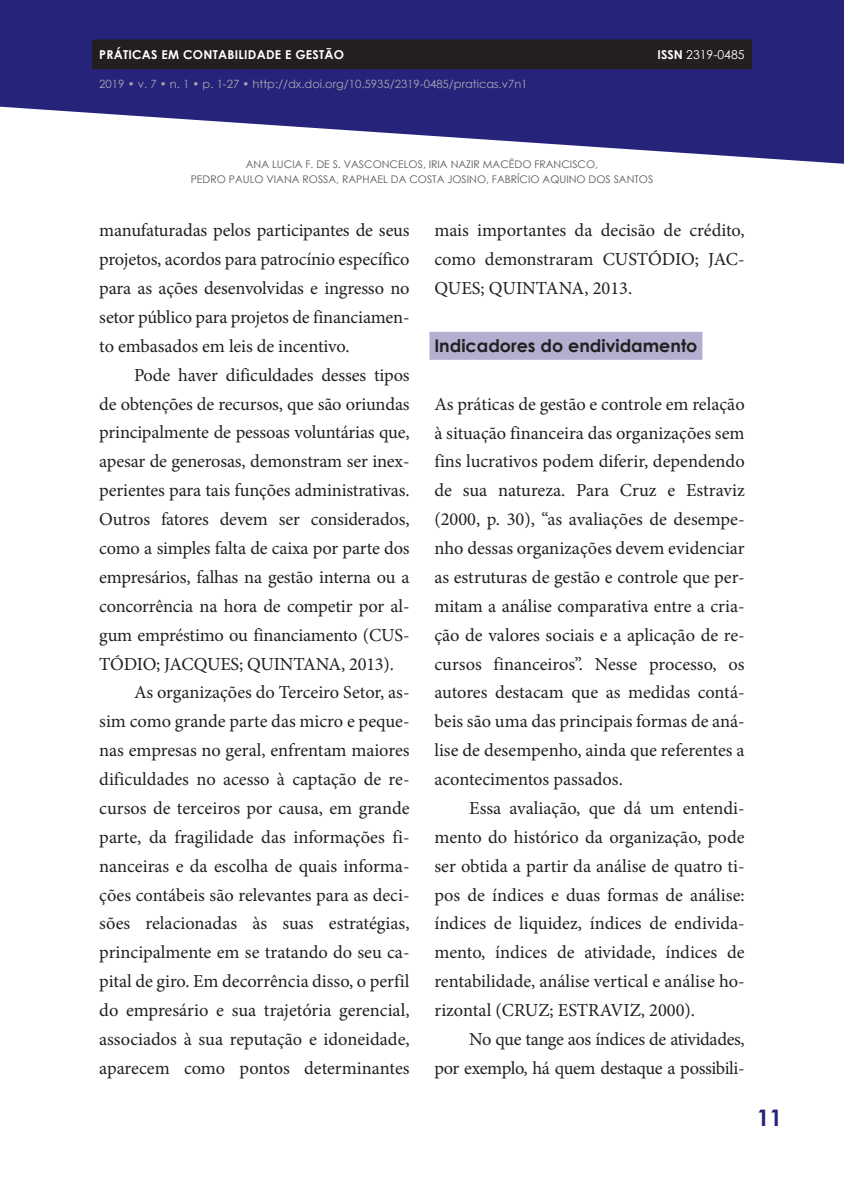
<style>
.page{position:relative;width:844px;height:1191px;background:#fff}
.page>*{position:absolute;margin:0;border:0;box-sizing:border-box;transform-origin:0 0}
.t1{font:700 22.75px "Century Gothic";color:#26237b}
.t2{font:18.38px/28.9px "Minion Pro";letter-spacing:-.005em;color:#231f20;text-align:justify}
.t3{font:700 17.5px "Century Gothic";color:#231f20}
.t4{font:700 12.25px "Century Gothic";letter-spacing:.02em;color:#fff}
.t5{font:12.25px "Century Gothic";color:#fff}
.t6{font:11.38px "Century Gothic";color:#a8a9ad}
.t7{font:10.5px/15.8px "Century Gothic";color:#57585a;text-align:center}
.s1{font-weight:700}
</style>
<div class="page">
<svg style="left:1px;top:0;width:842px;height:164px;fill:#26237b"></svg>
<svg style="left:0;top:0;width:1px;height:107px"></svg>
<div style="left:92px;top:39px;width:660px;height:30px;background:#231f20"></div>
<div style="left:429px;top:332px;width:273px;height:28px;background:#b2afd1"></div>
<p class="t4" style="left:99px;top:45px;width:246px">PRÁTICAS EM CONTABILIDADE E GESTÃO</p>
<p class="t5" style="left:657px;top:46px;width:88px"><span class="s1">ISSN</span> 2319-0485</p>
<p class="t6" style="left:99px;top:76px;width:429px">2019 • v. 7 • n. 1 • p. 1-27 • http://dx.doi.org/10.5935/2319-0485/praticas.v7n1</p>
<p class="t7" style="left:191px;top:156px;width:464px">ANA LUCIA F. DE S. VASCONCELOS, IRIA NAZIR MACÊDO FRANCISCO,<br>PEDRO PAULO VIANA ROSSA, RAPHAEL DA COSTA JOSINO, FABRÍCIO AQUINO DOS SANTOS</p>
<p class="t2" style="left:99px;top:216px;width:312px">manufaturadas pelos participantes de seus projetos, acordos para patrocínio específico para as ações desenvolvidas e ingresso no setor público para projetos de financiamen&shy;to embasados em leis de incentivo.</p>
<p class="t2" style="left:134px;top:360px;width:277px">Pode haver dificuldades desses tipos</p>
<p class="t2" style="left:99px;top:389px;width:312px">de obtenções de recursos, que são oriundas</p>
<p class="t2" style="left:99px;top:418px;width:312px">principalmente de pessoas voluntárias que,</p>
<p class="t2" style="left:99px;top:447px;width:312px">apesar de generosas, demonstram ser inex-</p>
<p class="t2" style="left:99px;top:476px;width:312px">perientes para tais funções administrativas.</p>
<p class="t2" style="left:99px;top:505px;width:312px">Outros fatores devem ser considerados,</p>
<p class="t2" style="left:99px;top:534px;width:312px">como a simples falta de caixa por parte dos</p>
<p class="t2" style="left:99px;top:562px;width:312px">empresários, falhas na gestão interna ou a</p>
<p class="t2" style="left:99px;top:591px;width:312px">concorrência na hora de competir por al-</p>
<p class="t2" style="left:99px;top:620px;width:312px">gum empréstimo ou financiamento (CUS-</p>
<p class="t2" style="left:99px;top:649px;width:296px">TÓDIO; JACQUES; QUINTANA, 2013).</p>
<p class="t2" style="left:134px;top:678px;width:277px">As organizações do Terceiro Setor, as-</p>
<p class="t2" style="left:99px;top:707px;width:312px">sim como grande parte das micro e peque-</p>
<p class="t2" style="left:99px;top:736px;width:312px">nas empresas no geral, enfrentam maiores</p>
<p class="t2" style="left:99px;top:765px;width:312px">dificuldades no acesso à captação de re-</p>
<p class="t2" style="left:99px;top:793px;width:312px">cursos de terceiros por causa, em grande</p>
<p class="t2" style="left:99px;top:822px;width:312px">parte, da fragilidade das informações fi-</p>
<p class="t2" style="left:99px;top:851px;width:312px">nanceiras e da escolha de quais informa-</p>
<p class="t2" style="left:99px;top:880px;width:312px">ções contábeis são relevantes para as deci-</p>
<p class="t2" style="left:99px;top:909px;width:312px">sões relacionadas às suas estratégias,</p>
<p class="t2" style="left:99px;top:938px;width:312px">principalmente em se tratando do seu ca-</p>
<p class="t2" style="left:99px;top:967px;width:312px">pital de giro. Em decorrência disso, o perfil</p>
<p class="t2" style="left:99px;top:995px;width:312px">do empresário e sua trajetória gerencial,</p>
<p class="t2" style="left:99px;top:1024px;width:312px">associados à sua reputação e idoneidade,</p>
<p class="t2" style="left:99px;top:1053px;width:312px">aparecem como pontos determinantes</p>
<p class="t2" style="left:434px;top:216px;width:312px">mais importantes da decisão de crédito, como demonstraram CUSTÓDIO; JAC-QUES; QUINTANA, 2013.</p>
<p class="t3" style="left:434px;top:332px;width:264px">Indicadores do endividamento</p>
<p class="t2" style="left:434px;top:389px;width:312px">As práticas de gestão e controle em relação à situação financeira das organizações sem fins lucrativos podem diferir, dependendo de sua natureza. Para Cruz e Estraviz (2000, p. 30), “as avaliações de desempe&shy;nho dessas organizações devem evidenciar as estruturas de gestão e controle que per&shy;mitam a análise comparativa entre a cria&shy;ção de valores sociais e a aplicação de re&shy;cursos financeiros”. Nesse processo, os autores destacam que as medidas contá&shy;beis são uma das principais formas de aná&shy;lise de desempenho, ainda que referentes a acontecimentos passados.</p>
<p class="t2" style="left:434px;top:793px;width:312px;text-indent:35px">Essa avaliação, que dá um entendi&shy;mento do histórico da organização, pode ser obtida a partir da análise de quatro ti&shy;pos de índices e duas formas de análise: índices de liquidez, índices de endivida&shy;mento, índices de atividade, índices de rentabilidade, análise vertical e análise ho&shy;rizontal (CRUZ; ESTRAVIZ, 2000).</p>
<p class="t2" style="left:434px;top:1024px;width:312px;text-align:right">No que tange aos índices de atividades,<br>por exemplo, há quem destaque a possibili-</p>
<p class="t1" style="left:756px;top:1100px;width:27px">11</p>
</div>
